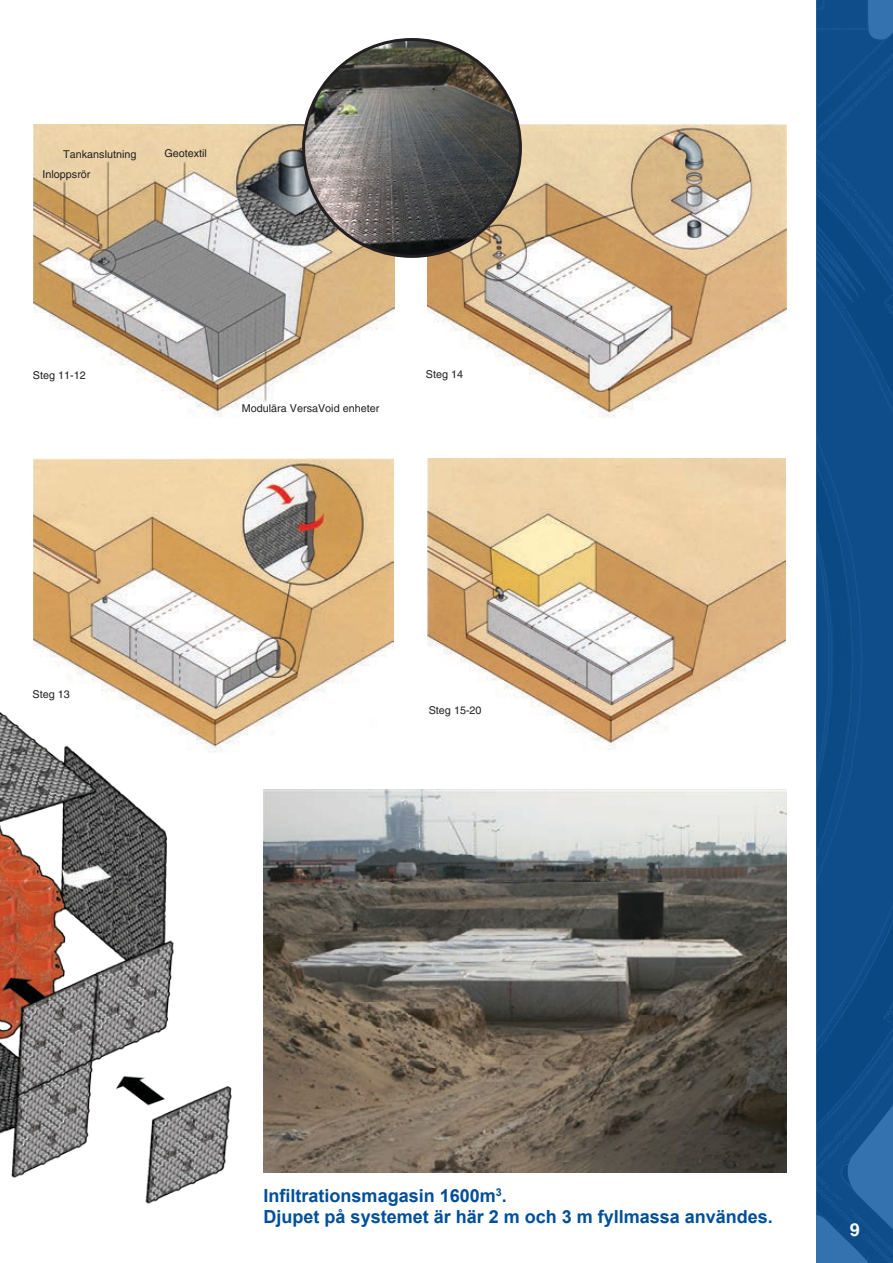
<style>
.page{position:relative;width:893px;height:1263px;background:#fff}
.page>*{position:absolute;margin:0;border:0;box-sizing:border-box;transform-origin:0 0}
.t1{font:700 18px "Arial";color:#014f9a}
.t2{font:700 18px "Helvetica";color:#fff}
.t3{font:10.8px "Helvetica";color:#231f20}
</style>
<div class="page">
<img style="left:428px;top:458px;width:358px;height:292px">
<img style="left:33px;top:125px;width:361px;height:292px">
<img style="left:427px;top:125px;width:359px;height:293px">
<img style="left:34px;top:458px;width:360px;height:277px">
<img style="left:264px;top:789px;width:523px;height:384px">
<img style="left:0;top:673px;width:244px;height:531px">
<img style="left:304px;top:40px;width:216px;height:216px;border-radius:108px">
<div style="left:816px;top:0;width:77px;height:1263px;background:#0e4d89"></div>
<p class="t3" style="left:63px;top:148px;width:75px">Tankanslutning</p>
<p class="t3" style="left:164px;top:147px;width:44px">Geotextil</p>
<p class="t3" style="left:43px;top:168px;width:50px">Inloppsrör</p>
<p class="t3" style="left:33px;top:369px;width:54px">Steg 11-12</p>
<p class="t3" style="left:242px;top:402px;width:139px">Modulära VersaVoid enheter</p>
<p class="t3" style="left:426px;top:368px;width:39px">Steg 14</p>
<p class="t3" style="left:33px;top:688px;width:39px">Steg 13</p>
<p class="t3" style="left:429px;top:704px;width:54px">Steg 15-20</p>
<p class="t1" style="left:264px;top:1183px;width:245px">Infiltrationsmagasin 1600m<sup>3</sup>.</p>
<p class="t1" style="left:264px;top:1204px;width:511px">Djupet på systemet är här 2 m och 3 m fyllmassa användes.</p>
<p class="t2" style="left:850px;top:1219px;width:12px">9</p>
</div>
